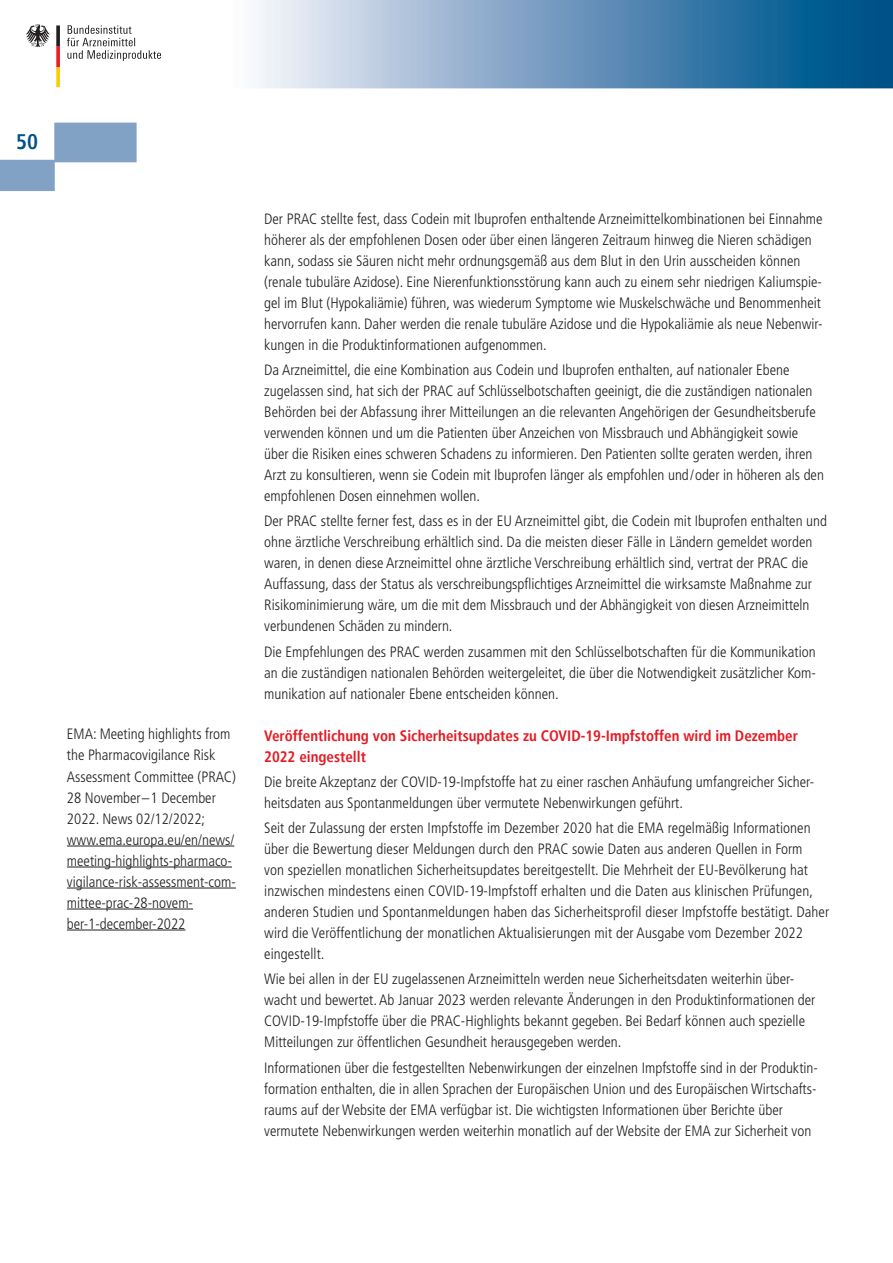
<style>
.page{position:relative;width:893px;height:1263px;background:#fff}
.page>*{position:absolute;margin:0;border:0;box-sizing:border-box;transform-origin:0 0}
.t1{font:700 condensed 21px "Frutiger";color:#005187}
.t2{font:300 condensed 15px/21px "Frutiger LT";color:#231f20}
.t3{font:700 condensed 15px/21px "Frutiger";color:#e51a23}
</style>
<div class="page">
<svg style="left:160px;top:0;width:732px;height:88px"></svg>
<div style="left:54px;top:123px;width:83px;height:39px;background:#81a1c5;border:2px solid #81a1c5"></div>
<div style="left:0;top:160px;width:55px;height:31px;background:#81a1c5"></div>
<svg style="left:26px;top:24px;width:24px;height:23px"></svg>
<svg style="left:56px;top:25px;width:4px;height:62px"></svg>
<svg style="left:67px;top:25px;width:93px;height:36px"></svg>
<svg style="left:892px;top:0;width:1px;height:88px"></svg>
<hr style="left:67px;top:846px;width:167px;height:1px;background:#231f20">
<hr style="left:67px;top:867px;width:165px;height:1px;background:#231f20">
<hr style="left:67px;top:888px;width:169px;height:1px;background:#231f20">
<hr style="left:67px;top:909px;width:126px;height:1px;background:#231f20">
<hr style="left:67px;top:930px;width:118px;height:1px;background:#231f20">
<h1 class="t1" style="left:16px;top:130px;width:23px">50</h1>
<p class="t2" style="left:67px;top:724px;width:170px">EMA: Meeting highlights from the Pharmacovigilance Risk<br>Assessment Committee (PRAC)<br>28 November–1 December<br>2022. News 02/12/2022; www.ema.europa.eu/en/news/ meeting-highlights-pharmaco&shy;vigilance-risk-assessment-com&shy;mittee-prac-28-novem&shy;ber-1-december-2022</p>
<p class="t2" style="left:264px;top:208px;width:560px">Der PRAC stellte fest, dass Codein mit Ibuprofen enthaltende Arzneimittelkombinationen bei Einnahme höherer als der empfohlenen Dosen oder über einen längeren Zeitraum hinweg die Nieren schädigen kann, sodass sie Säuren nicht mehr ordnungsgemäß aus dem Blut in den Urin ausscheiden können (renale tubuläre Azidose). Eine Nierenfunktionsstörung kann auch zu einem sehr niedrigen Kaliumspie&shy;gel im Blut (Hypokaliämie) führen, was wiederum Symptome wie Muskelschwäche und Benommenheit hervorrufen kann. Daher werden die renale tubuläre Azidose und die Hypokaliämie als neue Nebenwir&shy;kungen in die Produktinformationen aufgenommen.</p>
<p class="t2" style="left:264px;top:360px;width:561px">Da Arzneimittel, die eine Kombination aus Codein und Ibuprofen enthalten, auf nationaler Ebene zugelassen sind, hat sich der PRAC auf Schlüsselbotschaften geeinigt, die die zuständigen nationalen Behörden bei der Abfassung ihrer Mitteilungen an die relevanten Angehörigen der Gesundheitsberufe verwenden können und um die Patienten über Anzeichen von Missbrauch und Abhängigkeit sowie über die Risiken eines schweren Schadens zu informieren. Den Patienten sollte geraten werden, ihren Arzt zu konsultieren, wenn sie Codein mit Ibuprofen länger als empfohlen und/oder in höheren als den empfohlenen Dosen einnehmen wollen.</p>
<p class="t2" style="left:264px;top:511px;width:564px">Der PRAC stellte ferner fest, dass es in der EU Arzneimittel gibt, die Codein mit Ibuprofen enthalten und ohne ärztliche Verschreibung erhältlich sind. Da die meisten dieser Fälle in Ländern gemeldet worden waren, in denen diese Arzneimittel ohne ärztliche Verschreibung erhältlich sind, vertrat der PRAC die Auffassung, dass der Status als verschreibungspflichtiges Arzneimittel die wirksamste Maßnahme zur Risikominimierung wäre, um die mit dem Missbrauch und der Abhängigkeit von diesen Arzneimitteln verbundenen Schäden zu mindern.</p>
<p class="t2" style="left:264px;top:641px;width:553px;text-align:justify">Die Empfehlungen des PRAC werden zusammen mit den Schlüsselbotschaften für die Kommunikation an die zuständigen nationalen Behörden weitergeleitet, die über die Notwendigkeit zusätzlicher Kom&shy;munikation auf nationaler Ebene entscheiden können.</p>
<p class="t3" style="left:264px;top:725px;width:535px">Veröffentlichung von Sicherheitsupdates zu COVID-19-Impfstoffen wird im Dezember<br>2022 eingestellt</p>
<p class="t2" style="left:264px;top:771px;width:551px">Die breite Akzeptanz der COVID-19-Impfstoffe hat zu einer raschen Anhäufung umfangreicher Sicher&shy;heitsdaten aus Spontanmeldungen über vermutete Nebenwirkungen geführt.</p>
<p class="t2" style="left:264px;top:818px;width:566px">Seit der Zulassung der ersten Impfstoffe im Dezember 2020 hat die EMA regelmäßig Informationen über die Bewertung dieser Meldungen durch den PRAC sowie Daten aus anderen Quellen in Form<br>von speziellen monatlichen Sicherheitsupdates bereitgestellt. Die Mehrheit der EU-Bevölkerung hat inzwischen mindestens einen COVID-19-Impfstoff erhalten und die Daten aus klinischen Prüfungen, anderen Studien und Spontanmeldungen haben das Sicherheitsprofil dieser Impfstoffe bestätigt. Daher wird die Veröffentlichung der monatlichen Aktualisierungen mit der Ausgabe vom Dezember 2022 eingestellt.</p>
<p class="t2" style="left:264px;top:969px;width:553px">Wie bei allen in der EU zugelassenen Arzneimitteln werden neue Sicherheitsdaten weiterhin über&shy;wacht und bewertet. Ab Januar 2023 werden relevante Änderungen in den Produktinformationen der COVID-19-Impfstoffe über die PRAC-Highlights bekannt gegeben. Bei Bedarf können auch spezielle Mitteilungen zur öffentlichen Gesundheit herausgegeben werden.</p>
<p class="t2" style="left:264px;top:1057px;width:555px">Informationen über die festgestellten Nebenwirkungen der einzelnen Impfstoffe sind in der Produktin&shy;formation enthalten, die in allen Sprachen der Europäischen Union und des Europäischen Wirtschafts&shy;raums auf der Website der EMA verfügbar ist. Die wichtigsten Informationen über Berichte über vermutete Nebenwirkungen werden weiterhin monatlich auf der Website der EMA zur Sicherheit von</p>
</div>
